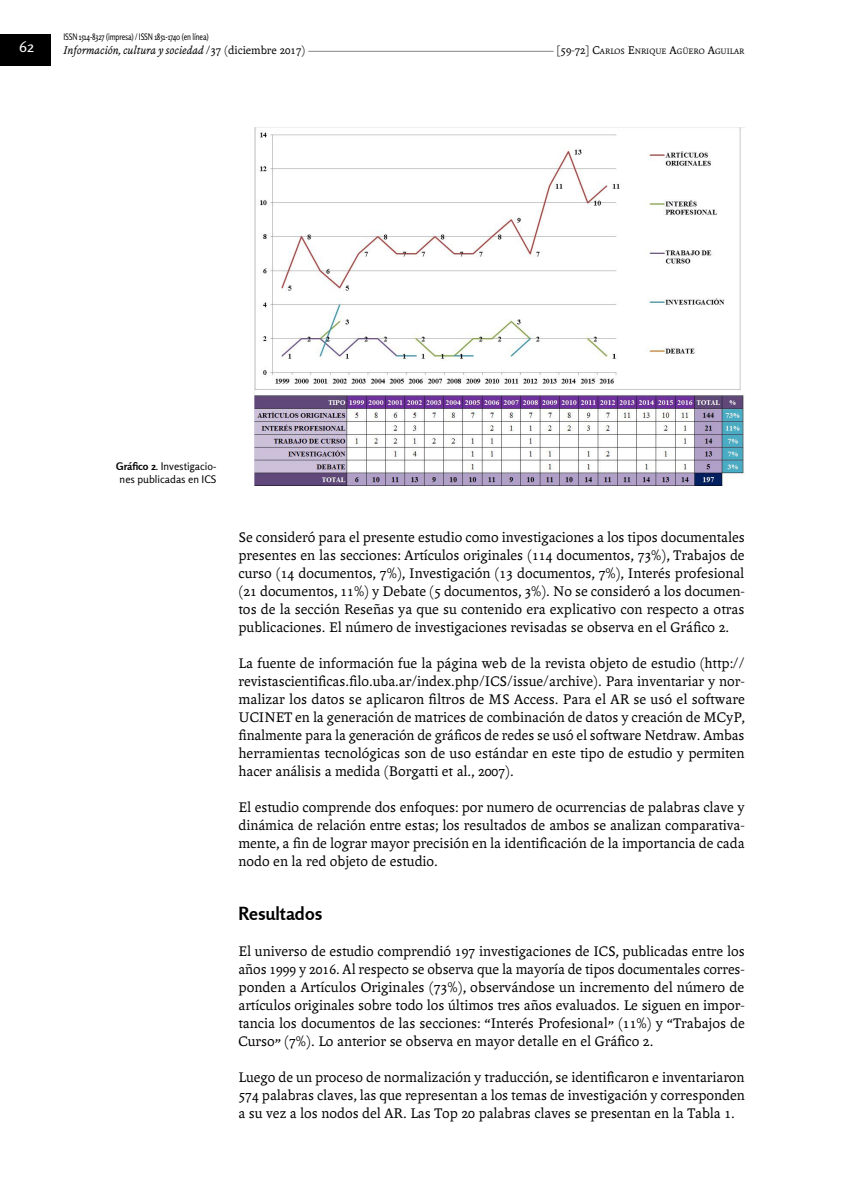
<style>
.page{position:relative;width:851px;height:1191px;background:#fff}
.page>*{position:absolute;margin:0;border:0;box-sizing:border-box;transform-origin:0 0}
.Art____Subtítulo{font:700 18px "Rosario";color:#000}
.Art____Texto_princip{font:15px/18px "Andralis ND Os F";color:#000;text-align:justify}
.t1{font:15px "Rosario";color:#fff}
.t2{font:italic 12px "Andralis ND Os F";color:#000}
.t3{font:10.5px/12.6px "Rosario";color:#000;text-align:center}
.t4{font:9px "Rosario";letter-spacing:-.02em;color:#000;scale:.8 1}
.t5{font:8.4px "Andralis ND Os F";color:#000}
.s1{font-style:normal}
.s2{font-size:12px}
.s3{font-weight:700}
</style>
<div class="page">
<hr style="left:204px;top:51px;width:534px;height:1px;background:#87888a">
<div style="left:63px;top:44px;width:245px;height:15px;background:#fff"></div>
<div style="left:0;top:35px;width:50px;height:31px;background:#000"></div>
<div style="left:553px;top:44px;width:191px;height:15px;background:#fff"></div>
<img style="left:255px;top:128px;width:489px;height:358px">
<p class="t4" style="left:63px;top:31px;width:183px">ISSN 1514-8327 (impresa) / ISSN 1851-1740 (en línea)</p>
<p class="t1" style="left:19px;top:38px;width:16px">62</p>
<p class="t2" style="left:63px;top:44px;width:243px">Información, cultura y sociedad <span class="s1">/37 (diciembre 2017)</span></p>
<p class="t5" style="left:556px;top:47px;width:189px"><span class="s2">[59-72]</span> <span class="s2">C</span>ARLOS <span class="s2">E</span>NRIQUE <span class="s2">A</span>GÜERO <span class="s2">A</span>GUILAR</p>
<p class="t3" style="left:116px;top:460px;width:101px"><span class="s3">Gráfico 2</span>. Investigacio&shy;nes publicadas en ICS</p>
<p class="Art____Texto_princip" style="left:238px;top:528px;width:507px">Se consideró para el presente estudio como investigaciones a los tipos documentales presentes en las secciones: Artículos originales (114 documentos, 73%), Trabajos de curso (14 documentos, 7%), Investigación (13 documentos, 7%), Interés profesional (21 documentos, 11%) y Debate (5 documentos, 3%). No se consideró a los documen&shy;tos de la sección Reseñas ya que su contenido era explicativo con respecto a otras publicaciones. El número de investigaciones revisadas se observa en el Gráfico 2.</p>
<p class="Art____Texto_princip" style="left:238px;top:654px;width:508px">La fuente de información fue la página web de la revista objeto de estudio (http:// revistascientificas.filo.uba.ar/index.php/ICS/issue/archive). Para inventariar y nor&shy;malizar los datos se aplicaron filtros de MS Access. Para el AR se usó el software UCINET en la generación de matrices de combinación de datos y creación de MCyP, finalmente para la generación de gráficos de redes se usó el software Netdraw. Ambas herramientas tecnológicas son de uso estándar en este tipo de estudio y permiten hacer análisis a medida (Borgatti et al., 2007).</p>
<p class="Art____Texto_princip" style="left:238px;top:798px;width:507px">El estudio comprende dos enfoques: por numero de ocurrencias de palabras clave y dinámica de relación entre estas; los resultados de ambos se analizan comparativa&shy;mente, a fin de lograr mayor precisión en la identificación de la importancia de cada nodo en la red objeto de estudio.</p>
<p class="Art____Subtítulo" style="left:238px;top:902px;width:85px">Resultados</p>
<p class="Art____Texto_princip" style="left:238px;top:942px;width:508px">El universo de estudio comprendió 197 investigaciones de ICS, publicadas entre los años 1999 y 2016. Al respecto se observa que la mayoría de tipos documentales corres&shy;ponden a Artículos Originales (73%), observándose un incremento del número de artículos originales sobre todo los últimos tres años evaluados. Le siguen en impor&shy;tancia los documentos de las secciones: “Interés Profesional” (11%) y “Trabajos de Curso” (7%). Lo anterior se observa en mayor detalle en el Gráfico 2.</p>
<p class="Art____Texto_princip" style="left:238px;top:1068px;width:507px">Luego de un proceso de normalización y traducción, se identificaron e inventariaron 574 palabras claves, las que representan a los temas de investigación y corresponden a su vez a los nodos del AR. Las Top 20 palabras claves se presentan en la Tabla 1.</p>
</div>
